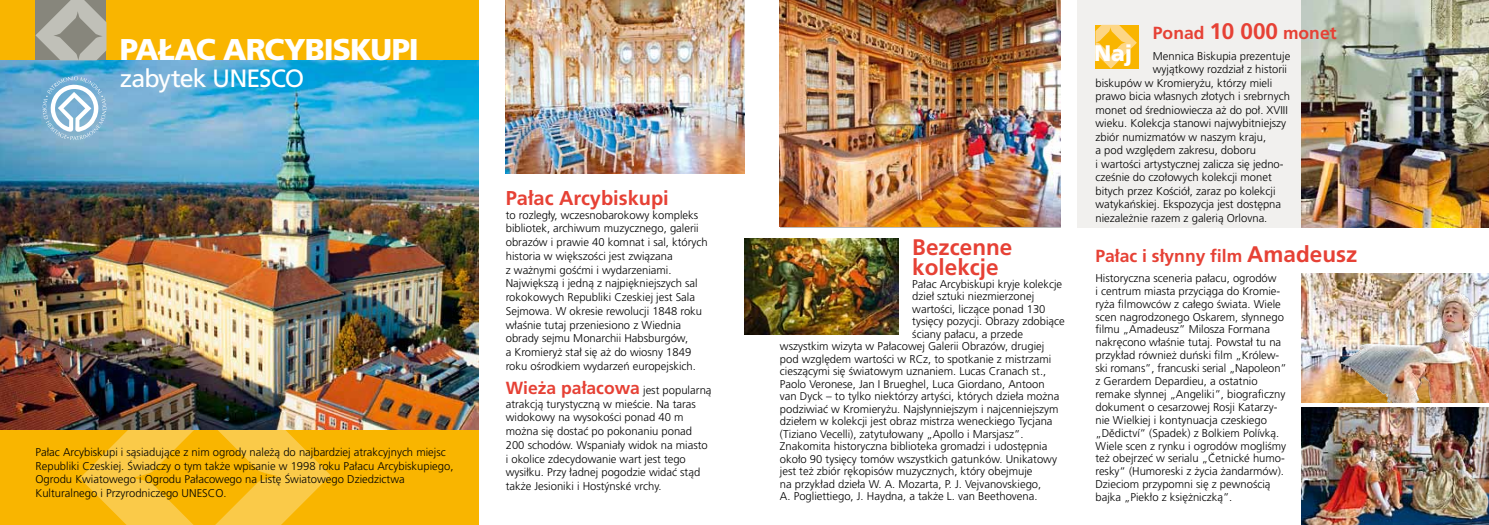
<style>
.page{position:relative;width:1489px;height:525px;background:#fff}
.page>*{position:absolute;margin:0;border:0;box-sizing:border-box;transform-origin:0 0}
.t1{font:900 30px "Frutiger CE";letter-spacing:-.03em;color:#fff}
.t2{font:25px "Frutiger CE";letter-spacing:-.035em;color:#fff}
.t3{font:700 22.5px/20px "Frutiger CE";color:#e64135}
.t4{font:900 22.5px "Frutiger CE";color:#fff}
.t5{font:700 20px "Frutiger CE";color:#e64135}
.t6{font:700 17.5px "Frutiger CE";color:#e64135}
.t7{font:300 11.25px/13.8px "Frutiger CE";color:#000}
.s1{font-weight:300;font-size:11.25px;color:#000}
.s2{font-size:22.5px}
</style>
<div class="page">
<div style="left:1077px;top:0;width:411px;height:227px;background:#f1f0ee"></div>
<div style="left:0;top:0;width:478px;height:524px;background:#f9b500"></div>
<svg style="left:80px;top:429px;width:251px;height:95px;fill:#faca49"></svg>
<img style="left:0;top:60px;width:478px;height:369px">
<svg style="left:35px;top:0;width:71px;height:60px;background:#a4a39a"></svg>
<svg style="left:42px;top:76px;width:64px;height:64px;background:#9bc3dc"></svg>
<img style="left:506px;top:0;width:238px;height:174px">
<img style="left:780px;top:0;width:280px;height:227px">
<img style="left:744px;top:238px;width:154px;height:96px">
<img style="left:1301px;top:0;width:187px;height:227px">
<img style="left:1301px;top:407px;width:187px;height:117px">
<img style="left:1301px;top:273px;width:187px;height:129px">
<img style="left:1341px;top:293px;width:147px;height:109px">
<div style="left:1095px;top:25px;width:43px;height:43px;background:#f9b500"></div>
<svg style="left:1095px;top:25px;width:41px;height:44px"></svg>
<h1 class="t1" style="left:120px;top:32px;width:300px">PAŁAC ARCYBISKUPI</h1>
<h2 class="t2" style="left:120px;top:64px;width:183px">zabytek UNESCO</h2>
<p class="t7" style="left:36px;top:444px;width:419px">Pałac Arcybiskupi i sąsiadujące z nim ogrody należą do najbardziej atrakcyjnych miejsc Republiki Czeskiej. Świadczy o tym także wpisanie w 1998 roku Pałacu Arcybiskupiego, Ogrodu Kwiatowego i Ogrodu Pałacowego na Listę Światowego Dziedzictwa Kulturalnego i Przyrodniczego UNESCO.</p>
<h3 class="t5" style="left:506px;top:186px;width:164px">Pałac Arcybiskupi</h3>
<p class="t7" style="left:506px;top:208px;width:203px">to rozległy, wczesnobarokowy kompleks bibliotek, archiwum muzycznego, galerii obrazów i prawie 40 komnat i sal, których historia w większości jest związana<br>z ważnymi gośćmi i wydarzeniami.<br>Największą i jedną z najpiękniejszych sal rokokowych Republiki Czeskiej jest Sala Sejmowa. W okresie rewolucji 1848 roku właśnie tutaj przeniesiono z Wiednia obrady sejmu Monarchii Habsburgów,<br>a Kromieryż stał się aż do wiosny 1849 roku ośrodkiem wydarzeń europejskich.</p>
<h3 class="t6" style="left:506px;top:377px;width:207px">Wieża pałacowa <span class="s1">jest popularną</span></h3>
<p class="t7" style="left:506px;top:396px;width:203px">atrakcją turystyczną w mieście. Na taras widokowy na wysokości ponad 40 m można się dostać po pokonaniu ponad 200 schodów. Wspaniały widok na miasto i okolice zdecydowanie wart jest tego wysiłku. Przy ładnej pogodzie widać stąd także Jesioniki i Hostýnské vrchy.</p>
<h3 class="t3" style="left:912px;top:237px;width:102px">Bezcenne kolekcje</h3>
<p class="t7" style="left:912px;top:277px;width:151px">Pałac Arcybiskupi kryje kolekcje</p>
<p class="t7" style="left:912px;top:289px;width:123px">dzieł sztuki niezmierzonej</p>
<p class="t7" style="left:912px;top:302px;width:135px">wartości, liczące ponad 130</p>
<p class="t7" style="left:912px;top:314px;width:154px">tysięcy pozycji. Obrazy zdobiące</p>
<p class="t7" style="left:912px;top:327px;width:112px">ściany pałacu, a przede</p>
<p class="t7" style="left:780px;top:339px;width:266px">wszystkim wizyta w Pałacowej Galerii Obrazów, drugiej</p>
<p class="t7" style="left:780px;top:352px;width:273px">pod względem wartości w RCz, to spotkanie z mistrzami</p>
<p class="t7" style="left:780px;top:364px;width:268px">cieszącymi się światowym uznaniem. Lucas Cranach st.,</p>
<p class="t7" style="left:780px;top:377px;width:266px">Paolo Veronese, Jan I Brueghel, Luca Giordano, Antoon</p>
<p class="t7" style="left:780px;top:389px;width:281px">van Dyck – to tylko niektórzy artyści, których dzieła można</p>
<p class="t7" style="left:780px;top:402px;width:280px">podziwiać w Kromieryżu. Najsłynniejszym i najcenniejszym</p>
<p class="t7" style="left:780px;top:414px;width:274px">dziełem w kolekcji jest obraz mistrza weneckiego Tycjana</p>
<p class="t7" style="left:780px;top:427px;width:245px">(Tiziano Vecelli), zatytułowany „Apollo i Marsjasz”.</p>
<p class="t7" style="left:780px;top:439px;width:269px">Znakomita historyczna biblioteka gromadzi i udostępnia</p>
<p class="t7" style="left:780px;top:452px;width:278px">około 90 tysięcy tomów wszystkich gatunków. Unikatowy</p>
<p class="t7" style="left:780px;top:464px;width:254px">jest też zbiór rękopisów muzycznych, który obejmuje</p>
<p class="t7" style="left:780px;top:477px;width:263px">na przykład dzieła W. A. Mozarta, P. J. Vejvanovskiego,</p>
<p class="t7" style="left:780px;top:489px;width:259px">A. Pogliettiego, J. Haydna, a także L. van Beethovena.</p>
<h3 class="t6" style="left:1152px;top:23px;width:185px">Ponad <span class="s2">10 000</span> monet</h3>
<h3 class="t4" style="left:1093px;top:41px;width:40px">NAJ</h3>
<p class="t7" style="left:1152px;top:49px;width:139px">Mennica Biskupia prezentuje</p>
<p class="t7" style="left:1152px;top:62px;width:136px">wyjątkowy rozdział z historii</p>
<p class="t7" style="left:1095px;top:76px;width:178px">biskupów w Kromieryżu, którzy mieli</p>
<p class="t7" style="left:1095px;top:89px;width:196px">prawo bicia własnych złotych i srebrnych</p>
<p class="t7" style="left:1095px;top:103px;width:194px">monet od średniowiecza aż do poł. XVIII</p>
<p class="t7" style="left:1095px;top:116px;width:192px">wieku. Kolekcja stanowi najwybitniejszy</p>
<p class="t7" style="left:1095px;top:130px;width:172px">zbiór numizmatów w naszym kraju,</p>
<p class="t7" style="left:1095px;top:143px;width:162px">a pod względem zakresu, doboru</p>
<p class="t7" style="left:1095px;top:157px;width:190px">i wartości artystycznej zalicza się jedno-</p>
<p class="t7" style="left:1095px;top:170px;width:178px">cześnie do czołowych kolekcji monet</p>
<p class="t7" style="left:1095px;top:184px;width:181px">bitych przez Kościół, zaraz po kolekcji</p>
<p class="t7" style="left:1095px;top:197px;width:187px">watykańskiej. Ekspozycja jest dostępna</p>
<p class="t7" style="left:1095px;top:211px;width:173px">niezależnie razem z galerią Orlovna.</p>
<h3 class="t6" style="left:1095px;top:246px;width:263px">Pałac i słynny film <span class="s2">Amadeusz</span></h3>
<p class="t7" style="left:1095px;top:271px;width:193px;line-height:12.9px">Historyczna sceneria pałacu, ogrodów<br>i centrum miasta przyciąga do Kromie&shy;ryża filmowców z całego świata. Wiele scen nagrodzonego Oskarem, słynnego filmu „Amadeusz” Milosza Formana nakręcono właśnie tutaj. Powstał tu na przykład również duński film „Królew&shy;ski romans”, francuski serial „Napoleon” z Gerardem Depardieu, a ostatnio remake słynnej „Angeliki”, biograficzny dokument o cesarzowej Rosji Katarzy&shy;nie Wielkiej i kontynuacja czeskiego „Dědictví” (Spadek) z Bolkiem Polívką.<br>Wiele scen z rynku i ogrodów mogliśmy też obejrzeć w serialu „Četnické humo&shy;resky“ (Humoreski z życia żandarmów).<br>Dzieciom przypomni się z pewnością bajka „Piekło z księżniczką”.</p>
</div>
